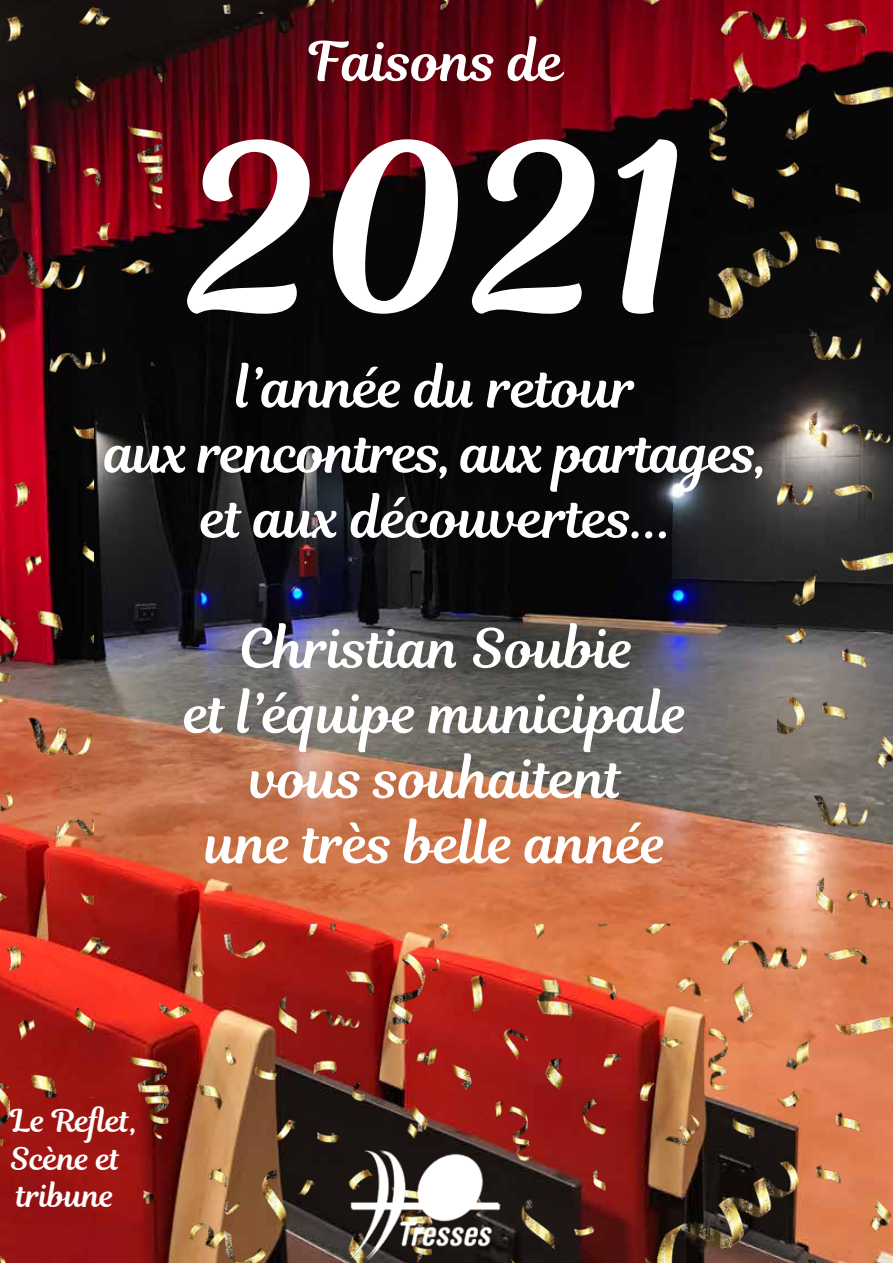
<style>
.page{position:relative;width:893px;height:1263px;background:#fff}
.page>*{position:absolute;margin:0;border:0;box-sizing:border-box;transform-origin:0 0}
.t1{font:232.5px "Magnolia Script";color:#fff}
.t2{font:54.3px/65.1px "Magnolia Script";color:#fff;text-align:center}
.t3{font:31.05px/37.2px "Magnolia Script";color:#fff}
</style>
<div class="page">
<img style="left:0;top:924px;width:893px;height:339px">
<img style="left:0;top:0;width:893px;height:921px">
<img style="left:94px;top:14px;width:683px;height:910px">
<img style="left:350px;top:1151px;width:154px;height:108px">
<img style="left:0;top:1097px;width:143px;height:126px">
<p class="t2" style="left:310px;top:29px;width:256px">Faisons de</p>
<h1 class="t1" style="left:185px;top:61px;width:506px">2021</h1>
<p class="t2" style="left:106px;top:355px;width:663px">l’année du retour<br>aux rencontres, aux partages, et aux découvertes...</p>
<p class="t2" style="left:186px;top:616px;width:504px">Christian Soubie<br>et l’équipe municipale vous souhaitent<br>une très belle année</p>
<p class="t3" style="left:10px;top:1102px;width:129px">Le Reflet,<br>Scène et tribune</p>
</div>
